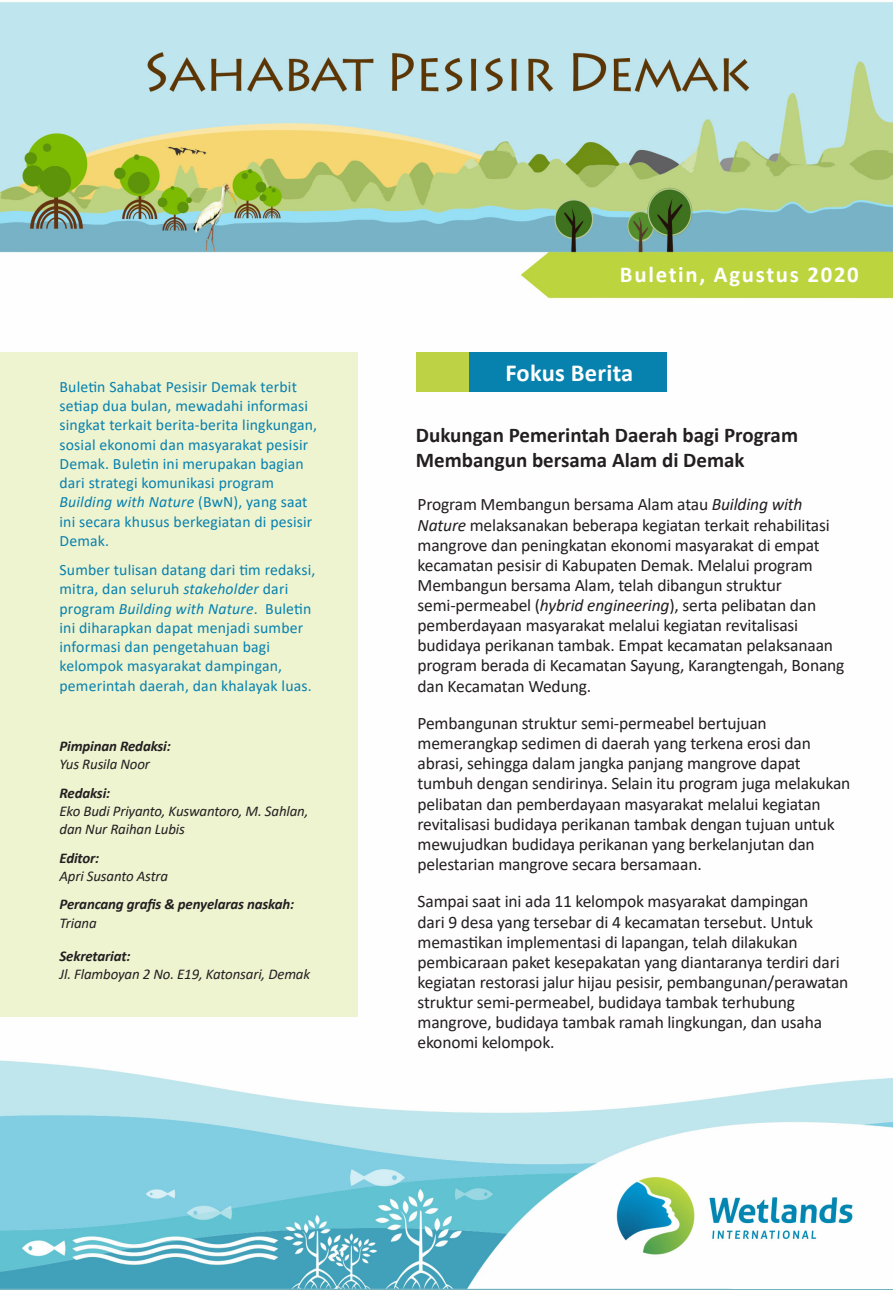
<style>
.page{position:relative;width:893px;height:1290px;background:#fff}
.page>*{position:absolute;margin:0;border:0;box-sizing:border-box;transform-origin:0 0}
.Teks_isi{font:700 24.5px "Calibri";letter-spacing:.01em;color:#fff}
.Teks_isi-2{font:700 22.75px "Calibri";letter-spacing:.075em;color:#fff}
.Teks_isi-3{font:700 21px/25.2px "Calibri";color:#231f20}
.Teks_isi-4{font:17.5px/20.1px "Calibri";letter-spacing:-.01em;color:#231f20}
.Teks_isi-5{font:15.75px/19.2px "Calibri";letter-spacing:.01em;color:#0781ae}
.Teks_isi-6{font:italic 14.88px/18.4px "Calibri";letter-spacing:-.01em;color:#231f20}
.Teks_isi-7{font:italic 700 14.88px/18.4px "Calibri";letter-spacing:-.01em;color:#231f20}
.s1{font-style:italic}
.s2{font-weight:400}
.s3{font-weight:700}
</style>
<div class="page">
<img style="left:0;top:1288px;width:893px;height:2px">
<img style="left:0;top:2px;width:893px;height:1286px">
<div style="left:468px;top:352px;width:199px;height:40px;background:#0781ae"></div>
<div style="left:416px;top:352px;width:52px;height:40px;background:#bed246"></div>
<div style="left:0;top:352px;width:357px;height:665px;background:#eef3d0"></div>
<p class="Teks_isi-5" style="left:60px;top:377px;width:259px">Buletin Sahabat Pesisir Demak terbit setiap dua bulan, mewadahi informasi singkat terkait berita-berita lingkungan, sosial ekonomi dan masyarakat pesisir Demak. Buletin ini merupakan bagian dari strategi komunikasi program <span class="s1">Building with Nature</span> (BwN), yang saat ini secara khusus berkegiatan di pesisir Demak.</p>
<p class="Teks_isi-5" style="left:60px;top:560px;width:257px">Sumber tulisan datang dari tim redaksi, mitra, dan seluruh <span class="s1">stakeholder</span> dari program <span class="s1">Building with Nature</span>. Buletin ini diharapkan dapat menjadi sumber informasi dan pengetahuan bagi kelompok masyarakat dampingan, pemerintah daerah, dan khalayak luas.</p>
<p class="Teks_isi-7" style="left:60px;top:736px;width:113px">Pimpinan Redaksi:<br><span class="s2">Yus Rusila Noor</span></p>
<p class="Teks_isi-6" style="left:60px;top:783px;width:250px"><span class="s3">Redaksi:<br></span>Eko Budi Priyanto, Kuswantoro, M. Sahlan, dan Nur Raihan Lubis</p>
<p class="Teks_isi-6" style="left:60px;top:848px;width:110px"><span class="s3">Editor:<br></span>Apri Susanto Astra</p>
<p class="Teks_isi-7" style="left:60px;top:894px;width:236px">Perancang grafis &amp; penyelaras naskah:<br><span class="s2">Triana</span></p>
<p class="Teks_isi-6" style="left:60px;top:946px;width:252px"><span class="s3">Sekretariat:<br></span>Jl. Flamboyan 2 No. E19, Katonsari, Demak</p>
<p class="Teks_isi-2" style="left:620px;top:258px;width:240px">Buletin, Agustus 2020</p>
<p class="Teks_isi" style="left:505px;top:355px;width:129px">Fokus Berita</p>
<p class="Teks_isi-3" style="left:416px;top:422px;width:384px">Dukungan Pemerintah Daerah bagi Program<br>Membangun bersama Alam di Demak</p>
<p class="Teks_isi-4" style="left:418px;top:494px;width:428px">Program Membangun bersama Alam atau <span class="s1">Building with Nature</span> melaksanakan beberapa kegiatan terkait rehabilitasi mangrove dan peningkatan ekonomi masyarakat di empat kecamatan pesisir di Kabupaten Demak. Melalui program Membangun bersama Alam, telah dibangun struktur semi-permeabel (<span class="s1">hybrid engineering</span>), serta pelibatan dan pemberdayaan masyarakat melalui kegiatan revitalisasi budidaya perikanan tambak. Empat kecamatan pelaksanaan program berada di Kecamatan Sayung, Karangtengah, Bonang dan Kecamatan Wedung.</p>
<p class="Teks_isi-4" style="left:418px;top:713px;width:434px">Pembangunan struktur semi-permeabel bertujuan memerangkap sedimen di daerah yang terkena erosi dan abrasi, sehingga dalam jangka panjang mangrove dapat tumbuh dengan sendirinya. Selain itu program juga melakukan pelibatan dan pemberdayaan masyarakat melalui kegiatan revitalisasi budidaya perikanan tambak dengan tujuan untuk mewujudkan budidaya perikanan yang berkelanjutan dan pelestarian mangrove secara bersamaan.</p>
<p class="Teks_isi-4" style="left:418px;top:891px;width:432px">Sampai saat ini ada 11 kelompok masyarakat dampingan<br>dari 9 desa yang tersebar di 4 kecamatan tersebut. Untuk memastikan implementasi di lapangan, telah dilakukan pembicaraan paket kesepakatan yang diantaranya terdiri dari kegiatan restorasi jalur hijau pesisir, pembangunan/perawatan struktur semi-permeabel, budidaya tambak terhubung mangrove, budidaya tambak ramah lingkungan, dan usaha ekonomi kelompok.</p>
</div>
